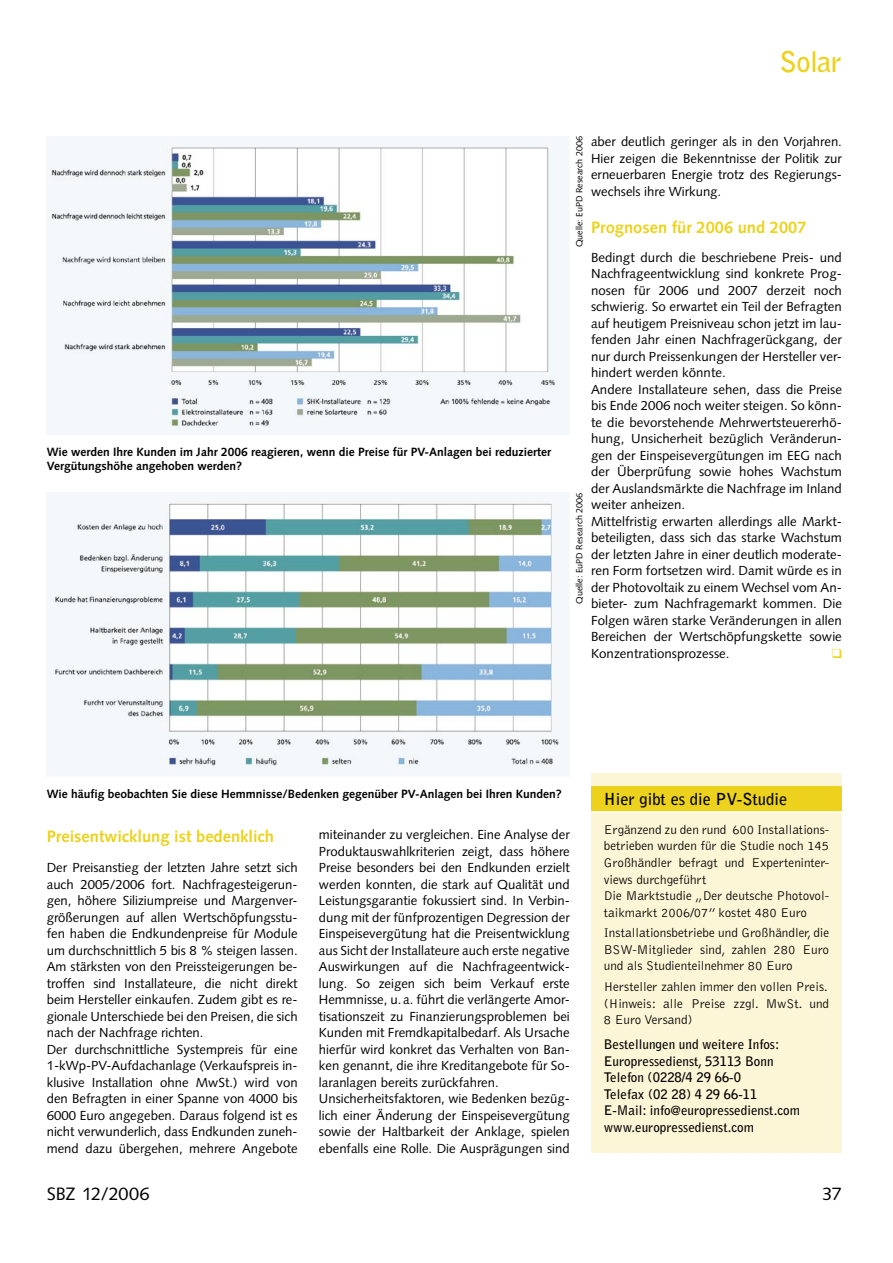
<style>
.page{position:relative;width:893px;height:1263px;background:#fff}
.page>*{position:absolute;margin:0;border:0;box-sizing:border-box;transform-origin:0 0}
.t1{font:700 28.5px "Bell Gothic Std";letter-spacing:-.025em;color:#ecd21c}
.t2{font:18px "Syntax LT Std";letter-spacing:-.01em;color:#000}
.SBZ_07-Zwischenüberschrift{font:700 16.5px "Syntax LT Std";color:#ecd21c}
.SBZ_16-Kasten-Headline{font:700 16.5px "Bell Gothic Std";color:#000}
.SBZ_05-Grundtext{font:13.2px/16.5px "Syntax LT Std";color:#000;text-align:justify}
.SBZ_17-Kasten-Text{font:300 13.2px/16.5px "Bell Gothic Std";color:#000;text-align:justify}
.SBZ_17-Kasten-Text-2{font:700 13.2px "Bell Gothic Std";color:#000}
.SBZ_12-Bildunterschrift{font:700 12px/13.5px "Syntax LT Std";color:#000}
.SBZ_18-Fotonachweis{font:9px "Syntax LT Std";color:#000}
</style>
<div class="page">
<img style="left:47px;top:136px;width:523px;height:299px">
<img style="left:47px;top:493px;width:523px;height:283px">
<div style="left:591px;top:773px;width:251px;height:379px;background:#fcf5d6"></div>
<div style="left:591px;top:786px;width:251px;height:25px;background:#ecd21c"></div>
<hr style="left:591px;top:811px;width:251px;height:2px;background:#fff">
<h1 class="t1" style="left:780px;top:45px;width:64px">Solar</h1>
<p class="SBZ_12-Bildunterschrift" style="left:47px;top:446px;width:506px">Wie werden Ihre Kunden im Jahr 2006 reagieren, wenn die Preise für PV-Anlagen bei reduzierter<br>Vergütungshöhe angehoben werden?</p>
<p class="SBZ_05-Grundtext" style="left:591px;top:133px;width:252px">aber deutlich geringer als in den Vorjahren.<br>Hier zeigen die Bekenntnisse der Politik zur erneuerbaren Energie trotz des Regierungs&shy;wechsels ihre Wirkung.</p>
<p class="SBZ_07-Zwischenüberschrift" style="left:591px;top:218px;width:217px">Prognosen für 2006 und 2007</p>
<p class="SBZ_05-Grundtext" style="left:591px;top:249px;width:252px">Bedingt durch die beschriebene Preis- und Nachfrageentwicklung sind konkrete Prog&shy;nosen für 2006 und 2007 derzeit noch schwierig. So erwartet ein Teil der Befragten auf heutigem Preisniveau schon jetzt im lau&shy;fenden Jahr einen Nachfragerückgang, der nur durch Preissenkungen der Hersteller ver&shy;hindert werden könnte.</p>
<p class="SBZ_05-Grundtext" style="left:591px;top:381px;width:252px">Andere Installateure sehen, dass die Preise bis Ende 2006 noch weiter steigen. So könn&shy;te die bevorstehende Mehrwertsteuererhö&shy;hung, Unsicherheit bezüglich Veränderun&shy;gen der Einspeisevergütungen im EEG nach der Überprüfung sowie hohes Wachstum der Auslandsmärkte die Nachfrage im Inland weiter anheizen.</p>
<p class="SBZ_05-Grundtext" style="left:591px;top:513px;width:252px">Mittelfristig erwarten allerdings alle Markt&shy;beteiligten, dass sich das starke Wachstum der letzten Jahre in einer deutlich moderate&shy;ren Form fortsetzen wird. Damit würde es in der Photovoltaik zu einem Wechsel vom An&shy;bieter- zum Nachfragemarkt kommen. Die Folgen wären starke Veränderungen in allen Bereichen der Wertschöpfungskette sowie Konzentrationsprozesse.</p>
<p class="SBZ_18-Fotonachweis" style="left:574px;top:247px;width:112px;rotate:-90deg">Quelle: EuPD Research 2006</p>
<p class="SBZ_18-Fotonachweis" style="left:574px;top:603px;width:112px;rotate:-90deg">Quelle: EuPD Research 2006</p>
<p class="SBZ_12-Bildunterschrift" style="left:47px;top:787px;width:517px">Wie häufig beobachten Sie diese Hemmnisse/Bedenken gegenüber PV-Anlagen bei Ihren Kunden?</p>
<p class="SBZ_16-Kasten-Headline" style="left:604px;top:789px;width:185px">Hier gibt es die PV-Studie</p>
<p class="SBZ_07-Zwischenüberschrift" style="left:47px;top:826px;width:229px">Preisentwicklung ist bedenklich</p>
<p class="SBZ_05-Grundtext" style="left:47px;top:859px;width:252px">Der Preisanstieg der letzten Jahre setzt sich auch 2005/2006 fort. Nachfragesteigerun&shy;gen, höhere Siliziumpreise und Margenver&shy;größerungen auf allen Wertschöpfungsstu&shy;fen haben die Endkundenpreise für Module um durchschnittlich 5 bis 8 % steigen lassen.<br>Am stärksten von den Preissteigerungen be&shy;troffen sind Installateure, die nicht direkt beim Hersteller einkaufen. Zudem gibt es re&shy;gionale Unterschiede bei den Preisen, die sich nach der Nachfrage richten.</p>
<p class="SBZ_05-Grundtext" style="left:47px;top:1041px;width:252px">Der durchschnittliche Systempreis für eine 1-kWp-PV-Aufdachanlage (Verkaufspreis in&shy;klusive Installation ohne MwSt.) wird von den Befragten in einer Spanne von 4000 bis 6000 Euro angegeben. Daraus folgend ist es nicht verwunderlich, dass Endkunden zuneh&shy;mend dazu übergehen, mehrere Angebote</p>
<p class="SBZ_05-Grundtext" style="left:319px;top:826px;width:252px">miteinander zu vergleichen. Eine Analyse der Produktauswahlkriterien zeigt, dass höhere Preise besonders bei den Endkunden erzielt werden konnten, die stark auf Qualität und Leistungsgarantie fokussiert sind. In Verbin&shy;dung mit der fünfprozentigen Degression der Einspeisevergütung hat die Preisentwicklung aus Sicht der Installateure auch erste negative Auswirkungen auf die Nachfrageentwick&shy;lung. So zeigen sich beim Verkauf erste Hemmnisse, u. a. führt die verlängerte Amor&shy;tisationszeit zu Finanzierungsproblemen bei Kunden mit Fremdkapitalbedarf. Als Ursache hierfür wird konkret das Verhalten von Ban&shy;ken genannt, die ihre Kreditangebote für So&shy;laranlagen bereits zurückfahren.</p>
<p class="SBZ_05-Grundtext" style="left:319px;top:1090px;width:252px">Unsicherheitsfaktoren, wie Bedenken bezüg&shy;lich einer Änderung der Einspeisevergütung sowie der Haltbarkeit der Anklage, spielen ebenfalls eine Rolle. Die Ausprägungen sind</p>
<p class="SBZ_17-Kasten-Text" style="left:604px;top:822px;width:227px">Ergänzend zu den rund 600 Installations&shy;betrieben wurden für die Studie noch 145<br>Großhändler befragt und Experteninter&shy;views durchgeführt</p>
<p class="SBZ_17-Kasten-Text" style="left:604px;top:888px;width:227px">Die Marktstudie „Der deutsche Photovol&shy;taikmarkt 2006/07” kostet 480 Euro</p>
<p class="SBZ_17-Kasten-Text" style="left:604px;top:925px;width:227px">Installationsbetriebe und Großhändler, die BSW-Mitglieder sind, zahlen 280 Euro und als Studienteilnehmer 80 Euro</p>
<p class="SBZ_17-Kasten-Text" style="left:604px;top:979px;width:225px">Hersteller zahlen immer den vollen Preis.</p>
<p class="SBZ_17-Kasten-Text" style="left:604px;top:995px;width:227px">(Hinweis: alle Preise zzgl. MwSt. und<br>8 Euro Versand)</p>
<p class="SBZ_17-Kasten-Text-2" style="left:604px;top:1036px;width:177px">Bestellungen und weitere Infos:</p>
<p class="SBZ_17-Kasten-Text-2" style="left:604px;top:1053px;width:171px">Europressedienst, 53113 Bonn</p>
<p class="SBZ_17-Kasten-Text-2" style="left:604px;top:1069px;width:139px">Telefon (0228/4 29 66-0</p>
<p class="SBZ_17-Kasten-Text-2" style="left:604px;top:1086px;width:155px">Telefax (02 28) 4 29 66-11</p>
<p class="SBZ_17-Kasten-Text-2" style="left:604px;top:1102px;width:198px">E-Mail: info@europressedienst.com</p>
<p class="SBZ_17-Kasten-Text-2" style="left:604px;top:1119px;width:152px">www.europressedienst.com</p>
<h2 class="t2" style="left:47px;top:1183px;width:104px">SBZ 12/2006</h2>
<h2 class="t2" style="left:822px;top:1183px;width:21px">37</h2>
</div>
